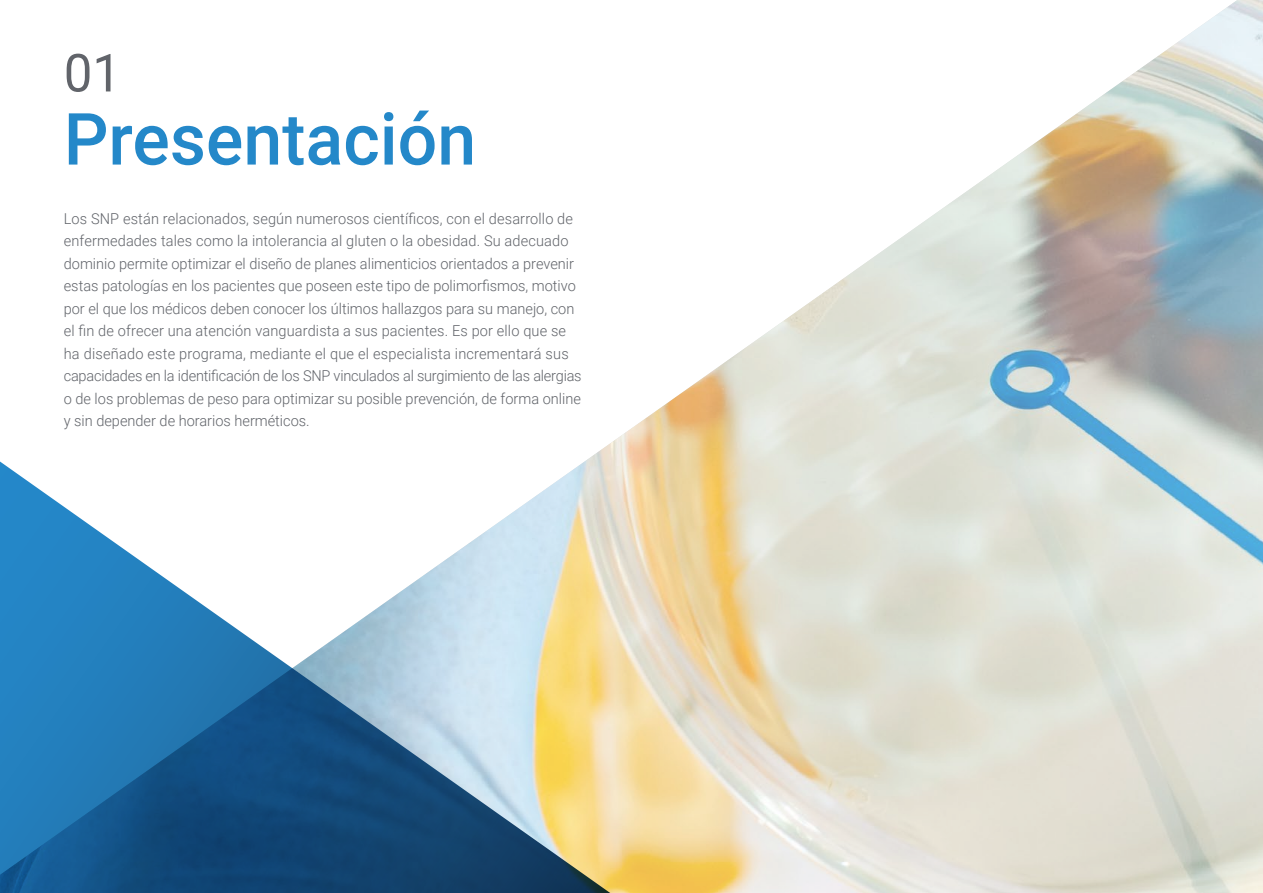
<style>
.page{position:relative;width:1263px;height:893px;background:#fff}
.page>*{position:absolute;margin:0;border:0;box-sizing:border-box;transform-origin:0 0}
.t1{font:500 72px "Roboto";color:#2488c9}
.t2{font:52.5px "Roboto";color:#61646a}
.t3{font:300 15px/22.5px "Roboto";color:#61646a}
</style>
<div class="page">
<img style="left:607px;top:0;width:656px;height:893px">
<svg style="left:0;top:446px;width:640px;height:447px"></svg>
<h2 class="t2" style="left:64px;top:36px;width:59px">01</h2>
<h1 class="t1" style="left:64px;top:89px;width:414px">Presentación</h1>
<p class="t3" style="left:64px;top:207px;width:519px">Los SNP están relacionados, según numerosos científicos, con el desarrollo de enfermedades tales como la intolerancia al gluten o la obesidad. Su adecuado dominio permite optimizar el diseño de planes alimenticios orientados a prevenir estas patologías en los pacientes que poseen este tipo de polimorfismos, motivo por el que los médicos deben conocer los últimos hallazgos para su manejo, con el fin de ofrecer una atención vanguardista a sus pacientes. Es por ello que se ha diseñado este programa, mediante el que el especialista incrementará sus capacidades en la identificación de los SNP vinculados al surgimiento de las alergias o de los problemas de peso para optimizar su posible prevención, de forma online y sin depender de horarios herméticos.</p>
</div>
